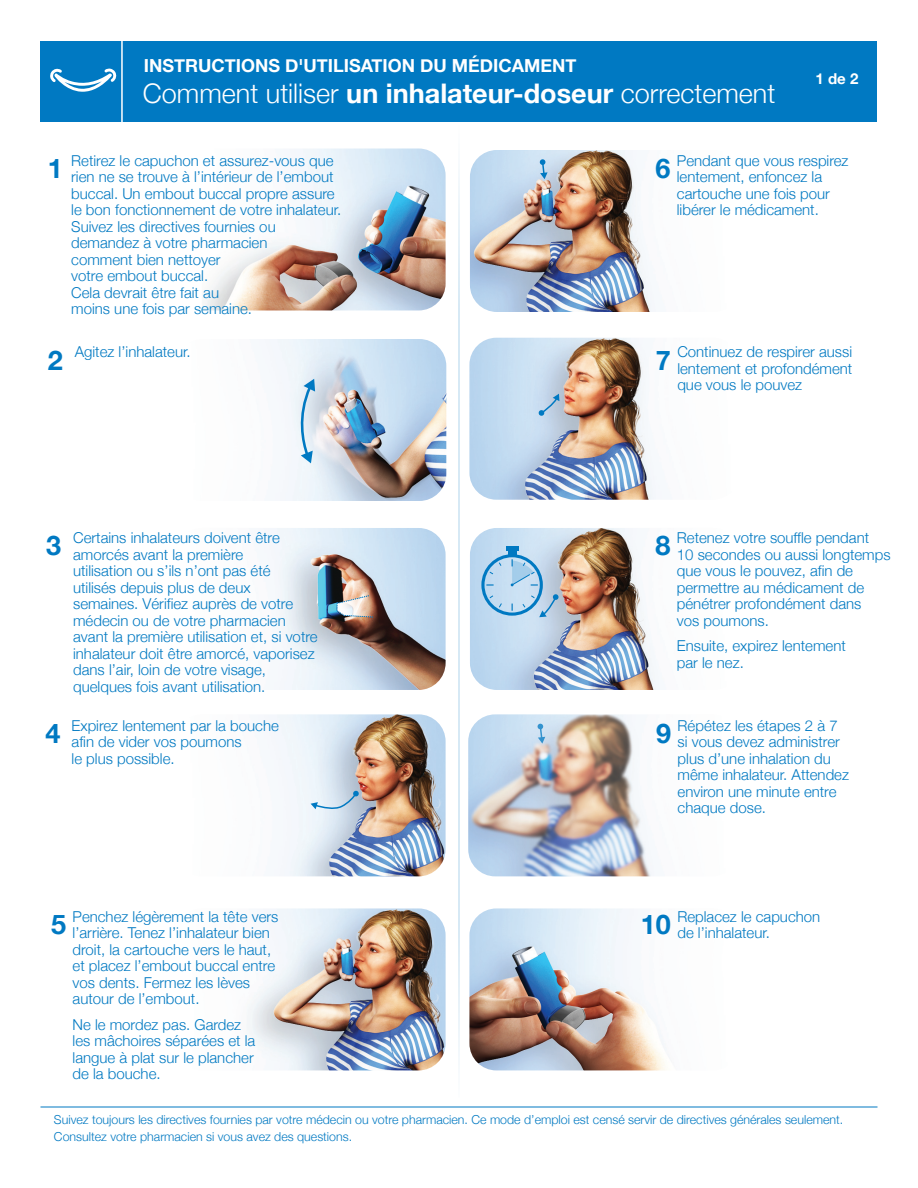
<style>
.page{position:relative;width:918px;height:1188px;background:#fff}
.page>*{position:absolute;margin:0;border:0;box-sizing:border-box;transform-origin:0 0}
.t1{font:300 27px "Helvetica Neue";color:#fff}
.t2{font:700 27px "Helvetica Neue";color:#0079c2}
.t3{font:700 18px "Helvetica Neue";color:#fff}
.t4{font:300 15px/16.5px "Helvetica Neue";color:#0079c2}
.t5{font:700 15px "Helvetica Neue";color:#fff}
.t6{font:300 12.3px/16.5px "Helvetica Neue";color:#0079c2}
.s1{font-weight:700}
</style>
<div class="page">
<img style="left:468px;top:714px;width:184px;height:162px">
<svg style="left:538px;top:724px;width:7px;height:20px"></svg>
<img style="left:202px;top:148px;width:244px;height:162px">
<img style="left:469px;top:908px;width:196px;height:162px">
<img style="left:470px;top:528px;width:186px;height:162px">
<img style="left:470px;top:150px;width:182px;height:162px">
<svg style="left:540px;top:159px;width:8px;height:20px"></svg>
<img style="left:469px;top:338px;width:187px;height:162px">
<img style="left:247px;top:908px;width:199px;height:162px">
<img style="left:268px;top:714px;width:178px;height:162px">
<svg style="left:311px;top:790px;width:48px;height:22px"></svg>
<img style="left:268px;top:528px;width:178px;height:162px">
<img style="left:269px;top:339px;width:177px;height:162px">
<svg style="left:297px;top:379px;width:18px;height:84px;background:#b6d5ea"></svg>
<div style="left:40px;top:41px;width:838px;height:81px;background:#0079c2"></div>
<hr style="left:121px;top:40px;width:2px;height:83px;background:#fff">
<svg style="left:50px;top:68px;width:67px;height:24px"></svg>
<hr style="left:458px;top:126px;width:2px;height:972px;background:#0079c2">
<svg style="left:458px;top:126px;width:2px;height:185px"></svg>
<svg style="left:448px;top:922px;width:20px;height:185px"></svg>
<svg style="left:337px;top:596px;width:36px;height:22px"></svg>
<div style="left:481px;top:554px;width:62px;height:62px;border:3px solid #0079c2;border-radius:50%"></div>
<svg style="left:489px;top:562px;width:13px;height:13px"></svg>
<svg style="left:522px;top:594px;width:37px;height:23px"></svg>
<svg style="left:489px;top:595px;width:13px;height:13px"></svg>
<svg style="left:486px;top:584px;width:8px;height:2px"></svg>
<svg style="left:511px;top:559px;width:27px;height:27px"></svg>
<div style="left:508px;top:549px;width:8px;height:6px;background:#0079c2"></div>
<div style="left:506px;top:546px;width:12px;height:5px;background:#0079c2"></div>
<svg style="left:538px;top:394px;width:21px;height:22px"></svg>
<hr style="left:40px;top:1107px;width:838px;height:1px;background:#0079c2">
<p class="t3" style="left:144px;top:50px;width:434px">INSTRUCTIONS D'UTILISATION DU MÉDICAMENT</p>
<h1 class="t1" style="left:143px;top:72px;width:634px">Comment utiliser <span class="s1">un inhalateur-doseur</span> correctement</h1>
<p class="t5" style="left:816px;top:65px;width:44px">1 de 2</p>
<h1 class="t2" style="left:48px;top:144px;width:17px">1</h1>
<p class="t4" style="left:71px;top:151px;width:272px">Retirez le capuchon et assurez-vous que rien ne se trouve à l’intérieur de l’embout buccal. Un embout buccal propre assure le bon fonctionnement de votre inhalateur.<br>Suivez les directives fournies ou demandez à votre pharmacien<br>comment bien nettoyer<br>votre embout buccal.<br>Cela devrait être fait au<br>moins une fois par semaine.</p>
<p class="t4" style="left:677px;top:151px;width:173px">Pendant que vous respirez lentement, enfoncez la cartouche une fois pour libérer le médicament.</p>
<h1 class="t2" style="left:655px;top:144px;width:17px">6</h1>
<p class="t4" style="left:75px;top:343px;width:117px">Agitez l’inhalateur.</p>
<h1 class="t2" style="left:48px;top:336px;width:17px">2</h1>
<h1 class="t2" style="left:656px;top:336px;width:17px">7</h1>
<p class="t4" style="left:677px;top:343px;width:177px;text-align:justify">Continuez de respirer aussi lentement et profondément que vous le pouvez</p>
<h1 class="t2" style="left:46px;top:521px;width:17px">3</h1>
<p class="t4" style="left:73px;top:529px;width:246px">Certains inhalateurs doivent être amorcés avant la première<br>utilisation ou s’ils n’ont pas été<br>utilisés depuis plus de deux semaines. Vérifiez auprès de votre médecin ou de votre pharmacien avant la première utilisation et, si votre inhalateur doit être amorcé, vaporisez dans l’air, loin de votre visage, quelques fois avant utilisation.</p>
<h1 class="t2" style="left:46px;top:709px;width:17px">4</h1>
<p class="t4" style="left:72px;top:716px;width:209px">Expirez lentement par la bouche afin de vider vos poumons<br>le plus possible.</p>
<p class="t4" style="left:73px;top:908px;width:207px">Penchez légèrement la tête vers l’arrière. Tenez l’inhalateur bien droit, la cartouche vers le haut, et placez l’embout buccal entre vos dents. Fermez les lèves autour de l’embout.</p>
<p class="t4" style="left:73px;top:1016px;width:184px">Ne le mordez pas. Gardez les mâchoires séparées et la langue à plat sur le plancher de la bouche.</p>
<h1 class="t2" style="left:51px;top:900px;width:17px">5</h1>
<h1 class="t2" style="left:655px;top:521px;width:17px">8</h1>
<p class="t4" style="left:677px;top:529px;width:215px">Retenez votre souffle pendant<br>10 secondes ou aussi longtemps que vous le pouvez, afin de permettre au médicament de pénétrer profondément dans<br>vos poumons.</p>
<p class="t4" style="left:677px;top:637px;width:170px">Ensuite, expirez lentement par le nez.</p>
<h1 class="t2" style="left:656px;top:709px;width:17px">9</h1>
<p class="t4" style="left:678px;top:716px;width:173px">Répétez les étapes 2 à 7 si vous devez administrer plus d’une inhalation du même inhalateur. Attendez environ une minute entre chaque dose.</p>
<h1 class="t2" style="left:641px;top:900px;width:32px">10</h1>
<p class="t4" style="left:677px;top:908px;width:144px">Replacez le capuchon</p>
<p class="t4" style="left:677px;top:924px;width:94px">de l’inhalateur.</p>
<p class="t6" style="left:54px;top:1111px;width:791px">Suivez toujours les directives fournies par votre médecin ou votre pharmacien. Ce mode d’emploi est censé servir de directives générales seulement.<br>Consultez votre pharmacien si vous avez des questions.</p>
</div>
